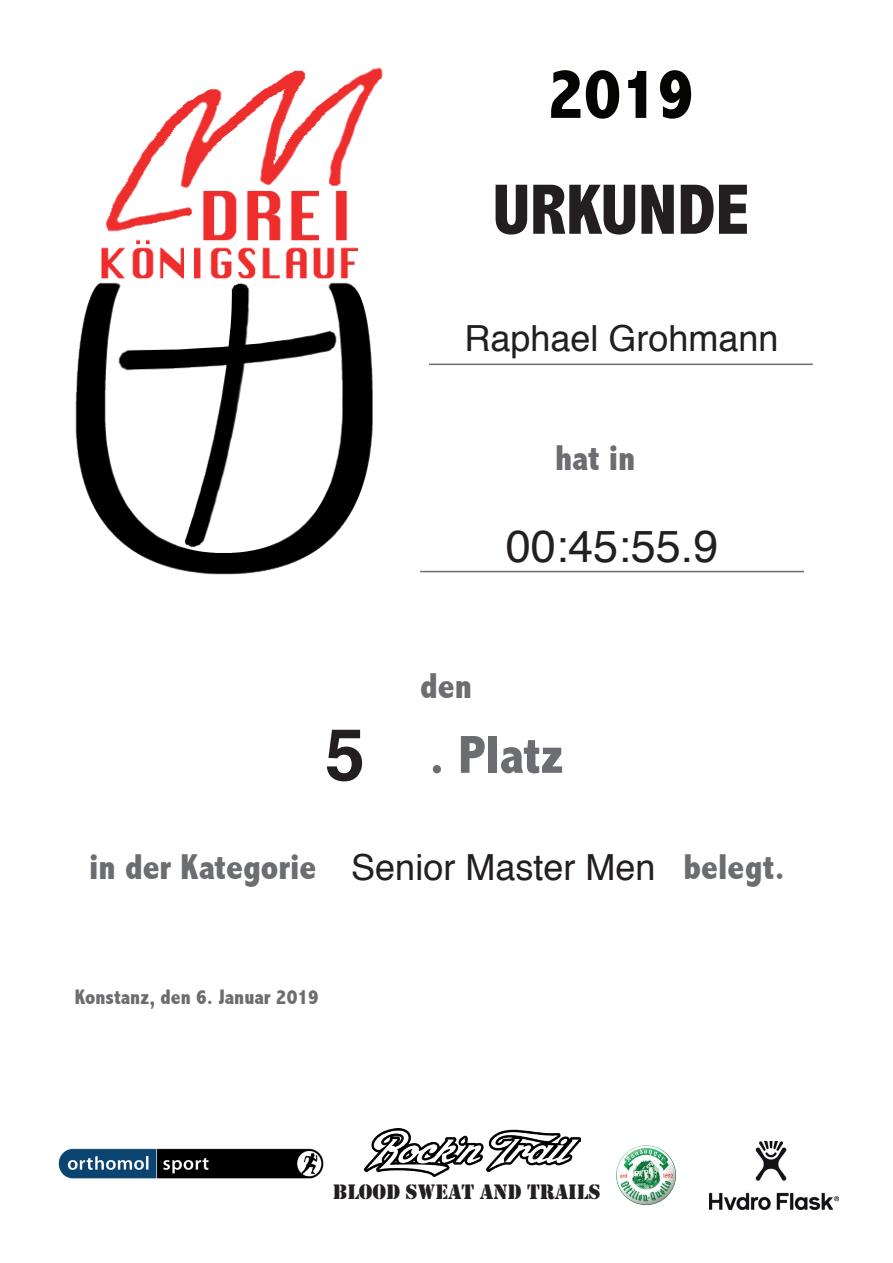
<style>
.page{position:relative;width:893px;height:1263px;background:#fff}
.page>*{position:absolute;margin:0;border:0;box-sizing:border-box;transform-origin:0 0}
.t1{font:800 condensed 72px "Abadi";color:#231f20}
.t2{font:800 condensed 72px "Abadi";color:#040503}
.t3{font:700 72px "Helvetica";color:#231f20}
.t4{font:800 condensed 54px "Abadi";color:#6c6d70}
.t5{font:45px "Helvetica";color:#231f20}
.t6{font:36px "Helvetica";color:#231f20}
.t7{font:800 condensed 36px "Abadi";color:#6c6d70}
.t8{font:21.6px "Stencil";color:#231f20}
.t9{font:800 condensed 21px "Abadi";color:#6c6d70}
</style>
<div class="page">
<hr style="left:429px;top:364px;width:384px;height:1px;background:#6c6d70">
<hr style="left:420px;top:571px;width:384px;height:1px;background:#6c6d70">
<img style="left:75px;top:67px;width:308px;height:508px">
<img style="left:364px;top:1129px;width:216px;height:47px">
<img style="left:59px;top:1149px;width:264px;height:29px">
<img style="left:616px;top:1145px;width:60px;height:61px">
<img style="left:709px;top:1141px;width:130px;height:68px">
<h1 class="t2" style="left:547px;top:55px;width:148px">2019</h1>
<h1 class="t1" style="left:493px;top:171px;width:258px">URKUNDE</h1>
<p class="t6" style="left:464px;top:324px;width:316px">Raphael Grohmann</p>
<p class="t7" style="left:555px;top:439px;width:82px">hat in</p>
<h1 class="t3" style="left:325px;top:725px;width:42px">5</h1>
<p class="t5" style="left:506px;top:528px;width:214px">00:45:55.9</p>
<p class="t7" style="left:420px;top:666px;width:53px">den</p>
<h2 class="t4" style="left:429px;top:726px;width:136px">. Platz</h2>
<p class="t6" style="left:351px;top:852px;width:306px">Senior Master Men</p>
<p class="t7" style="left:89px;top:847px;width:228px">in der Kategorie</p>
<p class="t7" style="left:683px;top:847px;width:103px">belegt.</p>
<p class="t9" style="left:75px;top:986px;width:245px">Konstanz, den 6. Januar 2019</p>
<p class="t8" style="left:333px;top:1183px;width:269px">BLOOD SWEAT AND TRAILS</p>
</div>
